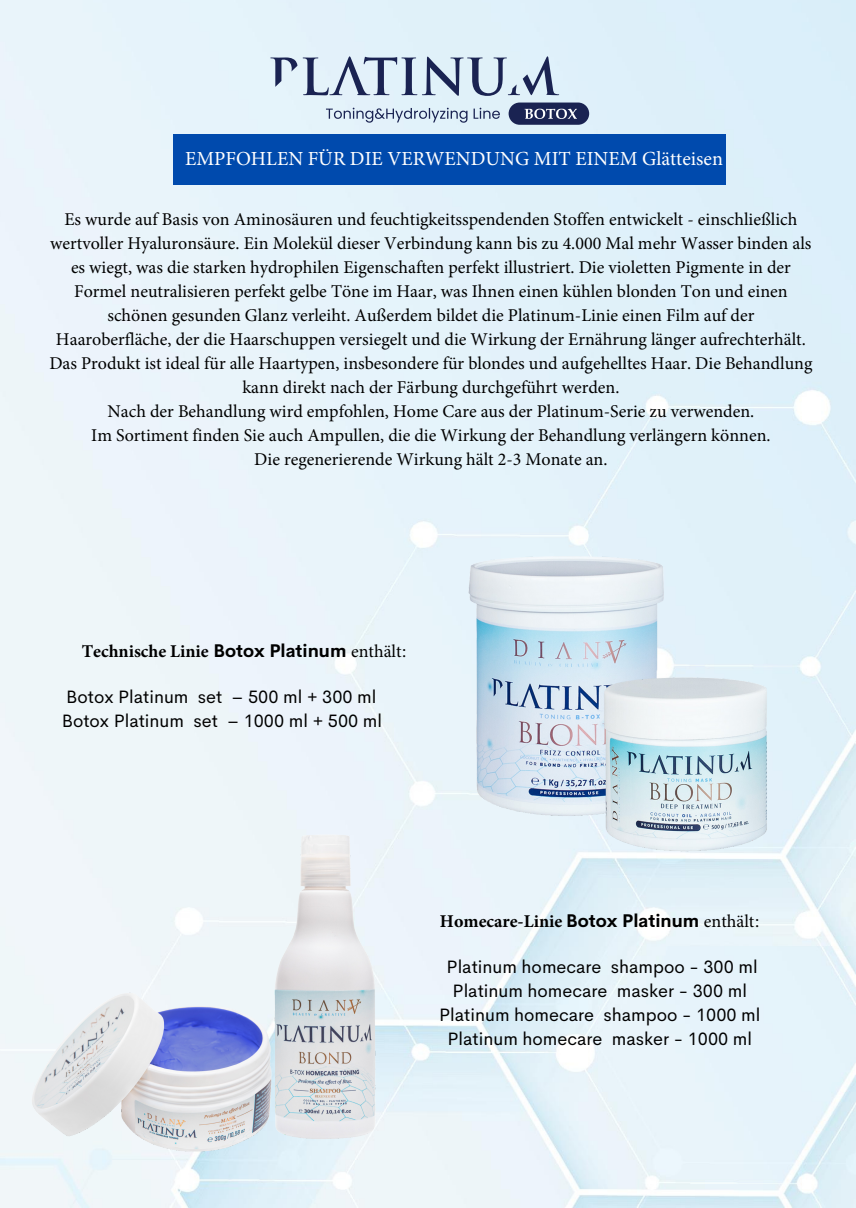
<style>
.page{position:relative;width:856px;height:1208px;background:#fff}
.page>*{position:absolute;margin:0;border:0;box-sizing:border-box;transform-origin:0 0}
.t1{font:20px "Minion Pro";color:#fff}
.t2{font:18px/24px "Minion Pro";color:#000;text-align:center}
.t3{font:18px/24px "Cerebri Sans";color:#000}
.t4{font:700 18px "Minion Pro";color:#000}
.s1{font-family:"Cerebri Sans"}
.s2{font-weight:400}
.s3{font-family:"Cerebri Sans";font-weight:400}
</style>
<div class="page">
<img style="left:0;top:0;width:856px;height:1207px">
<img style="left:428px;top:511px;width:376px;height:376px">
<svg style="left:270px;top:57px;width:27px;height:30px"></svg>
<svg style="left:303px;top:56px;width:256px;height:40px;background:#adbbce"></svg>
<svg style="left:326px;top:108px;width:174px;height:15px;background:#b7c5d5"></svg>
<div style="left:509px;top:102px;width:80px;height:23px;background:#1a2352;border-radius:11px"></div>
<svg style="left:525px;top:109px;width:52px;height:10px"></svg>
<div style="left:173px;top:134px;width:553px;height:51px;background:#004aad"></div>
<img style="left:153px;top:810px;width:341px;height:342px">
<img style="left:20px;top:942px;width:270px;height:265px">
<p class="t1" style="left:185px;top:145px;width:539px">EMPFOHLEN FÜR DIE VERWENDUNG MIT EINEM Glätteisen</p>
<p class="t2" style="left:49px;top:207px;width:765px">Es wurde auf Basis von Aminosäuren und feuchtigkeitsspendenden Stoffen entwickelt - einschließlich wertvoller Hyaluronsäure. Ein Molekül dieser Verbindung kann bis zu 4.000 Mal mehr Wasser binden als es wiegt, was die starken hydrophilen Eigenschaften perfekt illustriert. Die violetten Pigmente in der Formel neutralisieren perfekt gelbe Töne im Haar, was Ihnen einen kühlen blonden Ton und einen schönen gesunden Glanz verleiht. Außerdem bildet die Platinum-Linie einen Film auf der Haaroberfläche, der die Haarschuppen versiegelt und die Wirkung der Ernährung länger aufrechterhält.<br>Das Produkt ist ideal für alle Haartypen, insbesondere für blondes und aufgehelltes Haar. Die Behandlung kann direkt nach der Färbung durchgeführt werden.<br>Nach der Behandlung wird empfohlen, Home Care aus der Platinum-Serie zu verwenden.<br>Im Sortiment finden Sie auch Ampullen, die die Wirkung der Behandlung verlängern können.<br>Die regenerierende Wirkung hält 2-3 Monate an.</p>
<p class="t4" style="left:82px;top:638px;width:327px">Technische Linie <span class="s1">Botox Platinum</span> <span class="s2">enthält</span><span class="s3">:</span></p>
<p class="t3" style="left:62px;top:684px;width:322px">Botox Platinum set – 500 ml + 300 ml<br>Botox Platinum set – 1000 ml + 500 ml</p>
<p class="t4" style="left:440px;top:908px;width:321px">Homecare-Linie <span class="s1">Botox Platinum</span> <span class="s2">enthält</span><span class="s3">:</span></p>
<p class="t3" style="left:439px;top:954px;width:323px;text-align:center">Platinum homecare shampoo - 300 ml Platinum homecare masker - 300 ml Platinum homecare shampoo - 1000 ml Platinum homecare masker - 1000 ml</p>
</div>
